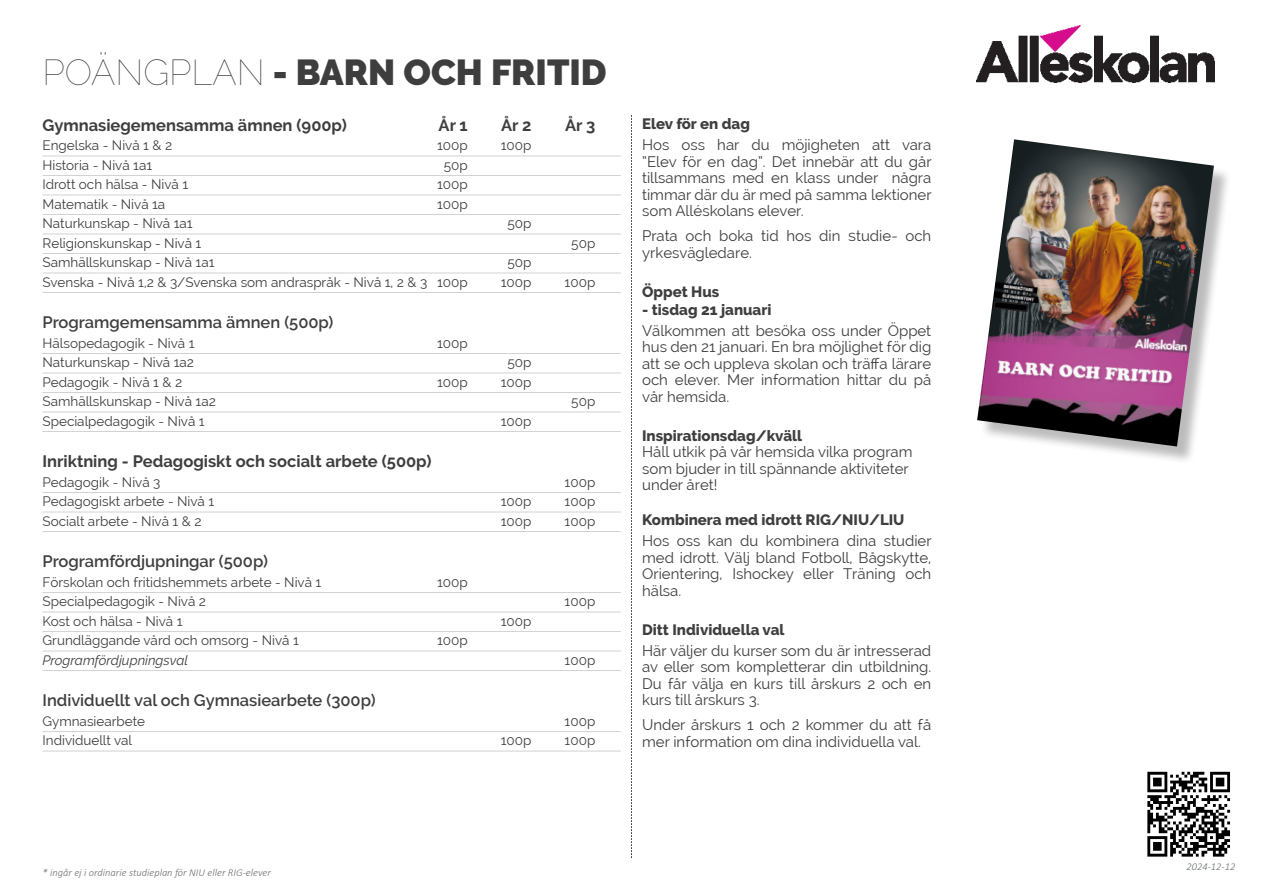
<style>
.page{position:relative;width:1263px;height:893px;background:#fff}
.page>*{position:absolute;margin:0;border:0;box-sizing:border-box;transform-origin:0 0}
.Huvudrubrik{font:900 36px "Raleway";color:#3e3e3f}
.Rubrik_-_kurser_all{font:600 16.5px "Raleway";color:#3e3e3f}
.Rubrik_-_kurser_all-2{font:700 16.5px "Raleway";color:#3e3e3f}
.Poängplan_-_toprubrik{font:700 16.5px "Raleway";color:#3e3e3f}
.Rubrik_-_Individuella_val{font:15px/16.5px "Raleway";color:#3e3e3f;text-align:justify}
.Rubrik_-_Individuella_val-2{font:800 15px "Raleway";color:#3e3e3f}
.Poängplan_-_gym{font:13.5px "Raleway";color:#3e3e3f}
.Poängplan_-_gym-2{font:italic 13.5px "Raleway";color:#3e3e3f}
.Poängplan_-_OBS{font:italic 300 10.5px "Calibri";color:#6c6d70}
.Poängplan_-_OBS-2{font:italic 300 10.5px "Calibri";color:#656a6a}
.s1{font-weight:100}
.s2{font-weight:800}
</style>
<div class="page">
<img style="left:976px;top:26px;width:239px;height:56px">
<hr style="left:43px;top:156px;width:578px;height:1px;background:#d1d2d4">
<hr style="left:43px;top:175px;width:578px;height:1px;background:#d1d2d4">
<hr style="left:43px;top:195px;width:578px;height:1px;background:#d1d2d4">
<hr style="left:43px;top:214px;width:578px;height:1px;background:#d1d2d4">
<hr style="left:43px;top:234px;width:578px;height:1px;background:#d1d2d4">
<hr style="left:43px;top:253px;width:578px;height:1px;background:#d1d2d4">
<hr style="left:43px;top:273px;width:578px;height:1px;background:#d1d2d4">
<hr style="left:43px;top:292px;width:578px;height:1px;background:#d1d2d4">
<hr style="left:43px;top:353px;width:578px;height:1px;background:#d1d2d4">
<hr style="left:43px;top:373px;width:578px;height:1px;background:#d1d2d4">
<hr style="left:43px;top:392px;width:578px;height:1px;background:#d1d2d4">
<hr style="left:43px;top:412px;width:578px;height:1px;background:#d1d2d4">
<hr style="left:43px;top:431px;width:578px;height:1px;background:#d1d2d4">
<hr style="left:43px;top:492px;width:578px;height:1px;background:#d1d2d4">
<hr style="left:43px;top:512px;width:578px;height:1px;background:#d1d2d4">
<hr style="left:43px;top:531px;width:578px;height:1px;background:#d1d2d4">
<hr style="left:43px;top:592px;width:578px;height:1px;background:#d1d2d4">
<hr style="left:43px;top:612px;width:578px;height:1px;background:#d1d2d4">
<hr style="left:43px;top:631px;width:578px;height:1px;background:#d1d2d4">
<hr style="left:43px;top:651px;width:578px;height:1px;background:#d1d2d4">
<hr style="left:43px;top:670px;width:578px;height:1px;background:#d1d2d4">
<hr style="left:43px;top:731px;width:578px;height:1px;background:#d1d2d4">
<hr style="left:43px;top:751px;width:578px;height:1px;background:#d1d2d4">
<svg style="left:631px;top:115px;width:1px;height:743px"></svg>
<img style="left:1147px;top:771px;width:84px;height:86px">
<div style="left:980px;top:142px;width:252px;height:323px;background:#231f20;opacity:.3"></div>
<img style="left:977px;top:139px;width:237px;height:307px">
<svg style="left:992px;top:300px;width:37px;height:13px"></svg>
<p class="Huvudrubrik" style="left:43px;top:51px;width:566px"><span class="s1">POÄNGPLAN</span> - BARN OCH FRITID</p>
<p class="Poängplan_-_toprubrik" style="left:43px;top:116px;width:306px">Gymnasiegemensamma ämnen (900p)</p>
<p class="Poängplan_-_toprubrik" style="left:439px;top:116px;width:31px">År 1</p>
<p class="Poängplan_-_toprubrik" style="left:501px;top:116px;width:32px">År 2</p>
<p class="Poängplan_-_toprubrik" style="left:565px;top:116px;width:32px">År 3</p>
<p class="Poängplan_-_gym" style="left:43px;top:138px;width:131px">Engelska - Nivå 1 &amp; 2</p>
<p class="Poängplan_-_gym" style="left:437px;top:138px;width:32px">100p</p>
<p class="Poängplan_-_gym" style="left:501px;top:138px;width:32px">100p</p>
<p class="Poängplan_-_gym" style="left:43px;top:157px;width:111px">Historia - Nivå 1a1</p>
<p class="Poängplan_-_gym" style="left:444px;top:157px;width:26px">50p</p>
<p class="Poängplan_-_gym" style="left:43px;top:177px;width:147px">Idrott och hälsa - Nivå 1</p>
<p class="Poängplan_-_gym" style="left:437px;top:177px;width:32px">100p</p>
<p class="Poängplan_-_gym" style="left:43px;top:196px;width:124px">Matematik - Nivå 1a</p>
<p class="Poängplan_-_gym" style="left:437px;top:196px;width:32px">100p</p>
<p class="Poängplan_-_gym" style="left:43px;top:216px;width:152px">Naturkunskap - Nivå 1a1</p>
<p class="Poängplan_-_gym" style="left:507px;top:216px;width:26px">50p</p>
<p class="Poängplan_-_gym" style="left:43px;top:235px;width:160px">Religionskunskap - Nivå 1</p>
<p class="Poängplan_-_gym" style="left:571px;top:235px;width:26px">50p</p>
<p class="Poängplan_-_gym" style="left:43px;top:255px;width:174px">Samhällskunskap - Nivå 1a1</p>
<p class="Poängplan_-_gym" style="left:507px;top:255px;width:26px">50p</p>
<p class="Poängplan_-_gym" style="left:43px;top:274px;width:427px">Svenska - Nivå 1,2 &amp; 3/Svenska som andraspråk - Nivå 1, 2 &amp; 3 100p</p>
<p class="Poängplan_-_gym" style="left:501px;top:274px;width:32px">100p</p>
<p class="Poängplan_-_gym" style="left:565px;top:274px;width:32px">100p</p>
<p class="Rubrik_-_kurser_all" style="left:43px;top:313px;width:292px">Programgemensamma ämnen (500p)</p>
<p class="Poängplan_-_gym" style="left:43px;top:335px;width:153px">Hälsopedagogik - Nivå 1</p>
<p class="Poängplan_-_gym" style="left:437px;top:335px;width:32px">100p</p>
<p class="Poängplan_-_gym" style="left:43px;top:355px;width:153px">Naturkunskap - Nivå 1a2</p>
<p class="Poängplan_-_gym" style="left:507px;top:355px;width:26px">50p</p>
<p class="Poängplan_-_gym" style="left:43px;top:374px;width:141px">Pedagogik - Nivå 1 &amp; 2</p>
<p class="Poängplan_-_gym" style="left:437px;top:374px;width:32px">100p</p>
<p class="Poängplan_-_gym" style="left:501px;top:374px;width:32px">100p</p>
<p class="Poängplan_-_gym" style="left:43px;top:394px;width:175px">Samhällskunskap - Nivå 1a2</p>
<p class="Poängplan_-_gym" style="left:571px;top:394px;width:26px">50p</p>
<p class="Poängplan_-_gym" style="left:43px;top:413px;width:164px">Specialpedagogik - Nivå 1</p>
<p class="Poängplan_-_gym" style="left:501px;top:413px;width:32px">100p</p>
<p class="Rubrik_-_kurser_all-2" style="left:43px;top:452px;width:390px">Inriktning - Pedagogiskt och socialt arbete (500p)</p>
<p class="Poängplan_-_gym" style="left:43px;top:474px;width:119px">Pedagogik - Nivå 3</p>
<p class="Poängplan_-_gym" style="left:565px;top:474px;width:32px">100p</p>
<p class="Poängplan_-_gym" style="left:43px;top:494px;width:173px">Pedagogiskt arbete - Nivå 1</p>
<p class="Poängplan_-_gym" style="left:501px;top:494px;width:32px">100p</p>
<p class="Poängplan_-_gym" style="left:565px;top:494px;width:32px">100p</p>
<p class="Poängplan_-_gym" style="left:43px;top:513px;width:161px">Socialt arbete - Nivå 1 &amp; 2</p>
<p class="Poängplan_-_gym" style="left:501px;top:513px;width:32px">100p</p>
<p class="Poängplan_-_gym" style="left:565px;top:513px;width:32px">100p</p>
<p class="Rubrik_-_kurser_all" style="left:43px;top:552px;width:227px">Programfördjupningar (500p)</p>
<p class="Poängplan_-_gym" style="left:43px;top:574px;width:280px">Förskolan och fritidshemmets arbete - Nivå 1</p>
<p class="Poängplan_-_gym" style="left:437px;top:574px;width:32px">100p</p>
<p class="Poängplan_-_gym" style="left:43px;top:594px;width:165px">Specialpedagogik - Nivå 2</p>
<p class="Poängplan_-_gym" style="left:565px;top:594px;width:32px">100p</p>
<p class="Poängplan_-_gym" style="left:43px;top:613px;width:141px">Kost och hälsa - Nivå 1</p>
<p class="Poängplan_-_gym" style="left:501px;top:613px;width:32px">100p</p>
<p class="Poängplan_-_gym" style="left:43px;top:633px;width:258px">Grundläggande vård och omsorg - Nivå 1</p>
<p class="Poängplan_-_gym" style="left:437px;top:633px;width:32px">100p</p>
<p class="Poängplan_-_gym-2" style="left:43px;top:652px;width:147px">Programfördjupningsval</p>
<p class="Poängplan_-_gym" style="left:565px;top:652px;width:32px">100p</p>
<p class="Rubrik_-_kurser_all" style="left:43px;top:691px;width:335px">Individuellt val och Gymnasiearbete (300p)</p>
<p class="Poängplan_-_gym" style="left:43px;top:713px;width:104px">Gymnasiearbete</p>
<p class="Poängplan_-_gym" style="left:565px;top:713px;width:32px">100p</p>
<p class="Poängplan_-_gym" style="left:43px;top:733px;width:91px">Individuellt val</p>
<p class="Poängplan_-_gym" style="left:501px;top:733px;width:32px">100p</p>
<p class="Poängplan_-_gym" style="left:565px;top:733px;width:32px">100p</p>
<p class="Rubrik_-_Individuella_val-2" style="left:642px;top:116px;width:109px">Elev för en dag</p>
<p class="Rubrik_-_Individuella_val" style="left:642px;top:137px;width:291px">Hos oss har du möjigheten att vara ”Elev för en dag”. Det innebär att du går tillsammans med en klass under några timmar där du är med på samma lektioner som Alléskolans elever.</p>
<p class="Rubrik_-_Individuella_val" style="left:642px;top:228px;width:291px">Prata och boka tid hos din studie- och yrkesvägledare.</p>
<p class="Rubrik_-_Individuella_val-2" style="left:642px;top:283px;width:79px">Öppet Hus</p>
<p class="Rubrik_-_Individuella_val-2" style="left:642px;top:301px;width:131px">- tisdag 21 januari</p>
<p class="Rubrik_-_Individuella_val" style="left:642px;top:322px;width:291px">Välkommen att besöka oss under Öppet hus den 21 januari. En bra möjlighet för dig att se och uppleva skolan och träffa lärare och elever. Mer information hittar du på vår hemsida.</p>
<p class="Rubrik_-_Individuella_val" style="left:642px;top:427px;width:272px;text-align:left"><span class="s2">Inspirationsdag/kväll<br></span>Håll utkik på vår hemsida vilka program som bjuder in till spännande aktiviteter under året!</p>
<p class="Rubrik_-_Individuella_val-2" style="left:642px;top:512px;width:264px">Kombinera med idrott RIG/NIU/LIU</p>
<p class="Rubrik_-_Individuella_val" style="left:642px;top:533px;width:291px">Hos oss kan du kombinera dina studier med idrott. Välj bland Fotboll, Bågskytte, Orientering, Ishockey eller Träning och hälsa.</p>
<p class="Rubrik_-_Individuella_val-2" style="left:642px;top:621px;width:144px">Ditt Individuella val</p>
<p class="Rubrik_-_Individuella_val" style="left:642px;top:642px;width:291px">Här väljer du kurser som du är intresserad av eller som kompletterar din utbildning.<br>Du får välja en kurs till årskurs 2 och en kurs till årskurs 3.</p>
<p class="Rubrik_-_Individuella_val" style="left:642px;top:717px;width:291px">Under årskurs 1 och 2 kommer du att få mer information om dina individuella val.</p>
<p class="Poängplan_-_OBS" style="left:43px;top:866px;width:230px">* ingår ej i ordinarie studieplan för NIU eller RIG-elever</p>
<p class="Poängplan_-_OBS-2" style="left:1186px;top:860px;width:51px">2024-12-12</p>
</div>
